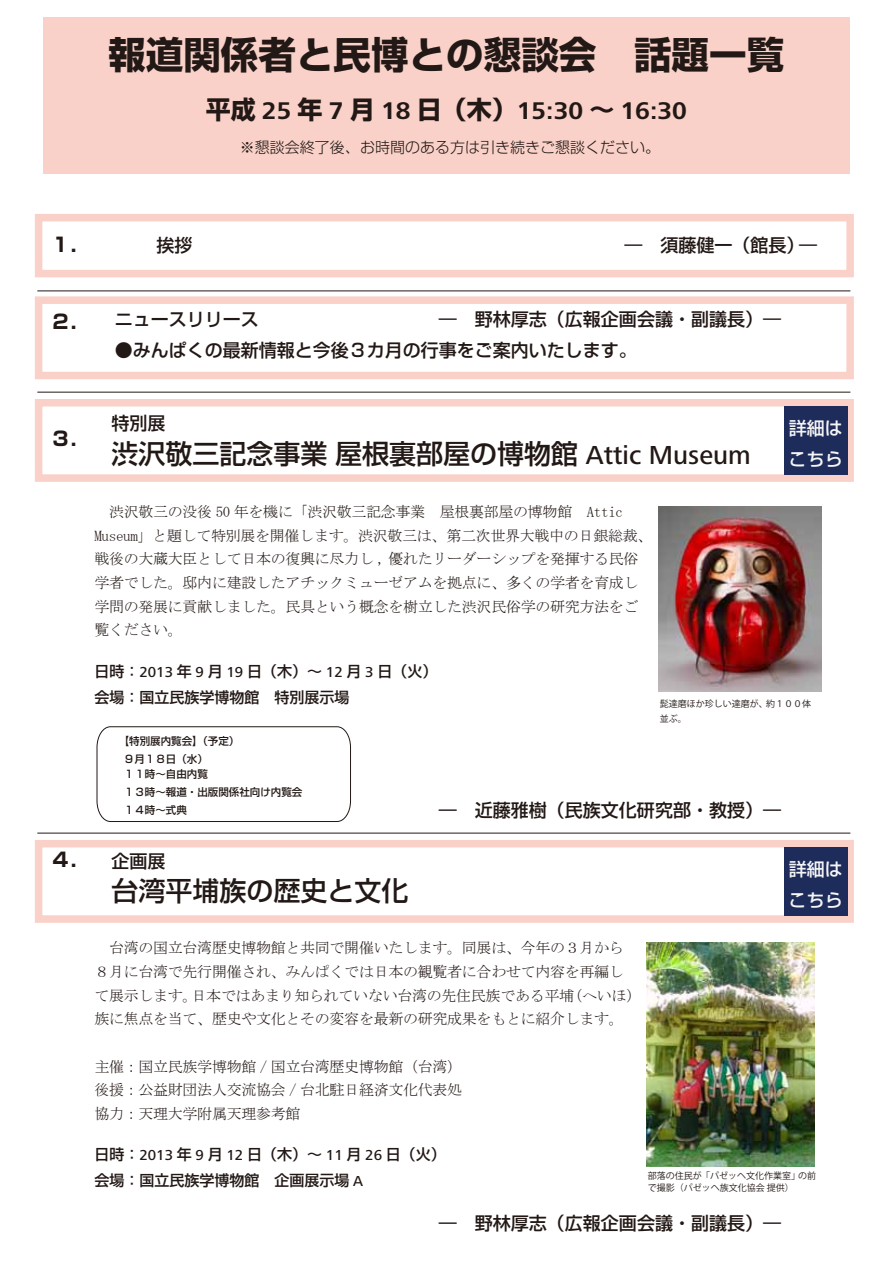
<style>
.page{position:relative;width:893px;height:1263px;background:#fff}
.page>*{position:absolute;margin:0;border:0;box-sizing:border-box;transform-origin:0 0}
.t1{font:700 37.5px "Shin Go Pro";color:#221815}
.t2{font:500 27px "Shin Go Pro";color:#221815}
.t3{font:700 25.05px "Frutiger Next Pro";color:#221815}
.t4{font:700 19.5px "Shin Go Pro";color:#221815}
.t5{font:500 18px "Shin Go Pro";color:#221815}
.t6{font:500 18px/31.5px "Shin Go Pro";color:#f5f5f5}
.t7{font:15px/23.7px "MS Mincho";letter-spacing:-.02em;color:#221815}
.t8{font:500 15px/26.2px "Shin Go Pro";color:#221815}
.t9{font:300 15px "Shin Go Pro";color:#221815}
.t10{font:500 10.5px/18px "Shin Go Pro";color:#221815}
.t11{font:9px/12.8px "Koz Go Pro";color:#221815}
.s1{font-family:"Shin Go Pro"}
.s2{font-family:"Frutiger Next Pro"}
.s3{font-weight:700;font-size:19.5px}
</style>
<div class="page">
<div style="left:43px;top:18px;width:806px;height:156px;background:#f9d1c8"></div>
<hr style="left:37px;top:290px;width:813px;height:1px;background:#221815">
<div style="left:35px;top:296px;width:819px;height:83px;border:8px solid #f9d1c8"></div>
<div style="left:35px;top:214px;width:819px;height:63px;border:8px solid #f9d1c8"></div>
<hr style="left:37px;top:833px;width:813px;height:1px;background:#221815">
<div style="left:35px;top:840px;width:819px;height:83px;border:8px solid #f9d1c8"></div>
<hr style="left:37px;top:392px;width:813px;height:1px;background:#221815">
<div style="left:35px;top:399px;width:819px;height:83px;border:8px solid #f9d1c8"></div>
<img style="left:646px;top:942px;width:168px;height:224px">
<img style="left:658px;top:506px;width:164px;height:185px">
<svg style="left:97px;top:726px;width:254px;height:96px"></svg>
<div style="left:784px;top:406px;width:64px;height:69px;background:#1e2c5c"></div>
<div style="left:784px;top:847px;width:64px;height:69px;background:#1e2c5c"></div>
<h1 class="t1" style="left:108px;top:25px;width:677px">報道関係者と民博との懇談会 話題一覧</h1>
<h3 class="t3" style="left:206px;top:96px;width:483px"><span class="s1">平成</span> 25 <span class="s1">年</span> 7 <span class="s1">月</span> 18 <span class="s1">日（木）</span>15:30 <span class="s1">～</span> 16:30</h3>
<p class="t9" style="left:240px;top:135px;width:421px">※懇談会終了後、お時間のある方は引き続きご懇談ください。</p>
<h3 class="t4" style="left:51px;top:229px;width:40px">１．</h3>
<p class="t5" style="left:156px;top:230px;width:37px">挨拶</p>
<p class="t5" style="left:624px;top:230px;width:194px">― 須藤健一（館長）―</p>
<h3 class="t4" style="left:51px;top:306px;width:40px">２．</h3>
<p class="t5" style="left:115px;top:304px;width:146px">ニュースリリース</p>
<p class="t5" style="left:439px;top:304px;width:343px">― 野林厚志（広報企画会議・副議長）―</p>
<p class="t5" style="left:115px;top:336px;width:524px">●みんぱくの最新情報と今後３カ月の行事をご案内いたします。</p>
<h3 class="t4" style="left:51px;top:423px;width:40px">３．</h3>
<p class="t5" style="left:112px;top:408px;width:55px">特別展</p>
<h2 class="t2" style="left:112px;top:431px;width:641px">渋沢敬三記念事業屋根裏部屋の博物館 <span class="s2">Attic Museum</span></h2>
<p class="t7" style="left:94px;top:500px;width:559px">　渋沢敬三の没後 50 年を機に「渋沢敬三記念事業　屋根裏部屋の博物館　Attic Museum」と題して特別展を開催します。渋沢敬三は、第二次世界大戦中の日銀総裁、戦後の大蔵大臣として日本の復興に尽力し , 優れたリーダーシップを発揮する民俗学者でした。邸内に建設したアチックミューゼアムを拠点に、多くの学者を育成し学問の発展に貢献しました。民具という概念を樹立した渋沢民俗学の研究方法をご覧ください。</p>
<p class="t6" style="left:789px;top:410px;width:55px">詳細はこちら</p>
<p class="t8" style="left:94px;top:656px;width:345px">日時：<span class="s2">2013</span> 年 <span class="s2">9</span> 月 <span class="s2">19</span> 日（木）～ <span class="s2">12</span> 月 <span class="s2">3</span> 日（火）会場：国立民族学博物館 特別展示場</p>
<p class="t10" style="left:124px;top:730px;width:117px;text-indent:-5px">【特別展内覧会】（予定）<br>９月１８日（水）</p>
<p class="t10" style="left:124px;top:764px;width:180px">１１時～自由内覧<br>１３時～報道・出版関係社向け内覧会<br>１４時～式典</p>
<p class="t11" style="left:660px;top:696px;width:153px;line-height:15.8px">髭達磨ほか珍しい達磨が、約１００体並ぶ。</p>
<p class="t5" style="left:439px;top:795px;width:343px">― 近藤雅樹（民族文化研究部・教授）―</p>
<p class="t5" style="left:51px;top:846px;width:116px"><span class="s3">４．</span> 企画展</p>
<h2 class="t2" style="left:112px;top:869px;width:299px">台湾平埔族の歴史と文化</h2>
<p class="t7" style="left:94px;top:936px;width:548px">　台湾の国立台湾歴史博物館と共同で開催いたします。同展は、今年の３月から８月に台湾で先行開催され、みんぱくでは日本の観覧者に合わせて内容を再編して展示します。日本ではあまり知られていない台湾の先住民族である平埔（へいほ）族に焦点を当て、歴史や文化とその変容を最新の研究成果をもとに紹介します。</p>
<p class="t7" style="left:94px;top:1054px;width:369px;text-align:justify">主催：国立民族学博物館 / 国立台湾歴史博物館（台湾）後援：公益財団法人交流協会 / 台北駐日経済文化代表処協力：天理大学附属天理参考館</p>
<p class="t8" style="left:94px;top:1139px;width:353px">日時：<span class="s2">2013</span> 年 <span class="s2">9</span> 月 <span class="s2">12</span> 日（木）～ <span class="s2">11</span> 月 <span class="s2">26</span> 日（火）会場：国立民族学博物館 企画展示場 <span class="s2">A</span></p>
<p class="t6" style="left:789px;top:851px;width:55px">詳細はこちら</p>
<p class="t11" style="left:648px;top:1169px;width:170px">部落の住民が「パゼッヘ文化作業室」の前で撮影（パゼッヘ族文化協会 提供）</p>
<p class="t5" style="left:439px;top:1208px;width:343px">― 野林厚志（広報企画会議・副議長）―</p>
</div>
